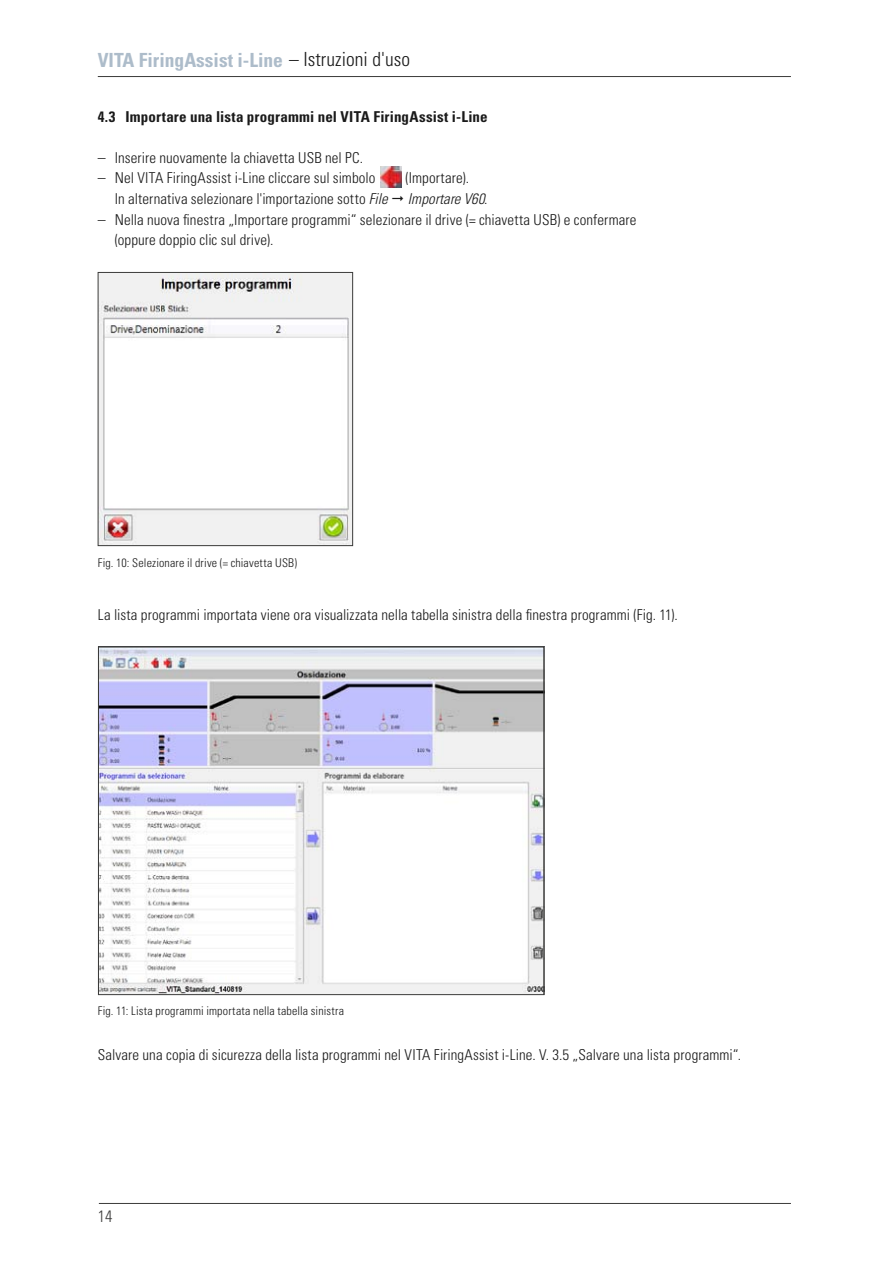
<style>
.page{position:relative;width:893px;height:1263px;background:#fff}
.page>*{position:absolute;margin:0;border:0;box-sizing:border-box;transform-origin:0 0}
.t1{font:700 condensed 19.5px "Univers LT";color:#adbcca}
.t2{font:300 condensed 16.5px "Univers LT";color:#3b3b3a}
.t3{font:300 condensed 15px/20.2px "Univers LT";letter-spacing:.005em;color:#1a1a1a}
.t4{font:700 condensed 15px "Univers LT";letter-spacing:.01em;color:#1a1a1a}
.t5{font:italic 300 condensed 15px "Univers LT";letter-spacing:.005em;color:#1a1a1a}
.t6{font:300 condensed 12px "Univers LT";letter-spacing:.015em;color:#1a1a1a}
.s1{font-weight:300;color:#1a1a1a}
.s2{font-size:15.75px}
.s3{font-style:italic}
.s4{font-style:normal}
</style>
<div class="page">
<hr style="left:99px;top:1203px;width:692px;height:1px;background:#3b3b3a">
<hr style="left:98px;top:76px;width:693px;height:1px;background:#3b3b3a">
<img style="left:380px;top:167px;width:21px;height:21px">
<svg style="left:100px;top:649px;width:442px;height:344px"></svg>
<div style="left:98px;top:647px;width:446px;height:348px;border:1px solid #3b3b3a"></div>
<img style="left:100px;top:274px;width:251px;height:270px">
<div style="left:98px;top:272px;width:255px;height:274px;border:1px solid #3b3b3a"></div>
<h1 class="t1" style="left:98px;top:48px;width:314px">VITA FiringAssist i-Line <span class="s1">– Istruzioni d'uso</span></h1>
<p class="t4" style="left:98px;top:108px;width:391px">4.3 Importare una lista programmi nel VITA FiringAssist i-Line</p>
<p class="t3" style="left:98px;top:148px;width:267px"><span class="s2">–</span> Inserire nuovamente la chiavetta USB nel PC.</p>
<p class="t3" style="left:98px;top:168px;width:279px"><span class="s2">–</span> Nel VITA FiringAssist i-Line cliccare sul simbolo</p>
<p class="t3" style="left:405px;top:168px;width:65px">(Importare).</p>
<p class="t3" style="left:115px;top:189px;width:274px">In alternativa selezionare l'importazione sotto <span class="s3">File</span></p>
<p class="t5" style="left:408px;top:190px;width:81px">Importare V60<span class="s4">.</span></p>
<p class="t3" style="left:115px;top:209px;width:523px;text-indent:-17px"><span class="s2">–</span> Nella nuova finestra „Importare programmi“ selezionare il drive (= chiavetta USB) e confermare (oppure doppio clic sul drive).</p>
<p class="t6" style="left:98px;top:555px;width:201px">Fig. 10: Selezionare il drive (= chiavetta USB)</p>
<p class="t3" style="left:98px;top:605px;width:581px">La lista programmi importata viene ora visualizzata nella tabella sinistra della finestra programmi (Fig. 11).</p>
<p class="t6" style="left:98px;top:1004px;width:248px">Fig. 11: Lista programmi importata nella tabella sinistra</p>
<p class="t3" style="left:98px;top:1045px;width:645px">Salvare una copia di sicurezza della lista programmi nel VITA FiringAssist i-Line. V. 3.5 „Salvare una lista programmi“.</p>
<p class="t2" style="left:98px;top:1206px;width:16px">14</p>
</div>
